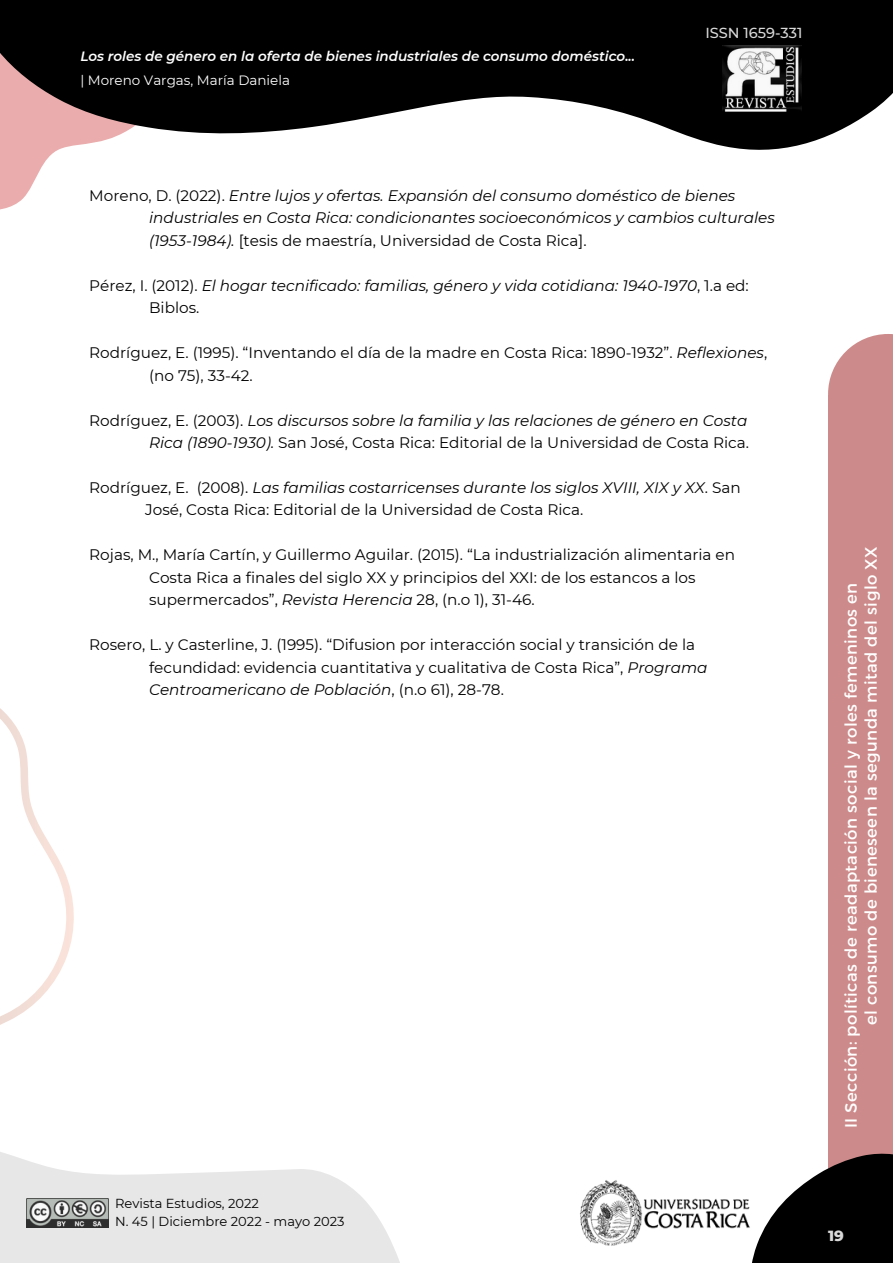
<style>
.page{position:relative;width:893px;height:1264px;background:#fff}
.page>*{position:absolute;margin:0;border:0;box-sizing:border-box;transform-origin:0 0}
.t1{font:16.5px/20.2px "Montserrat";letter-spacing:.025em;color:#fff}
.t2{font:15.3px/22.5px "Montserrat";color:#000}
.t3{font:italic 15.3px/22.5px "Montserrat";color:#000}
.t4{font:800 15px "Montserrat";color:#d9d9d9}
.t5{font:500 14.55px "Montserrat";color:#d9d9d9}
.t6{font:italic 600 13.5px "Montserrat";color:#fff}
.t7{font:13.5px "Montserrat";color:#fff}
.t8{font:13.05px/17.4px "Montserrat";color:#000}
.s1{font-style:normal}
.s2{font-style:italic}
</style>
<div class="page">
<svg style="left:0;top:0;width:892px;height:210px;fill:#000"></svg>
<div style="left:828px;top:395px;width:64px;height:867px;background:#cd8a8a"></div>
<svg style="left:828px;top:334px;width:64px;height:61px"></svg>
<svg style="left:752px;top:1153px;width:140px;height:109px;fill:#000"></svg>
<svg style="left:0;top:1152px;width:400px;height:110px;fill:#e7e7e7"></svg>
<img style="left:722px;top:45px;width:79px;height:71px">
<img style="left:580px;top:1180px;width:170px;height:66px">
<img style="left:27px;top:1198px;width:82px;height:28px">
<svg style="left:0;top:708px;width:74px;height:317px"></svg>
<p class="t6" style="left:80px;top:48px;width:556px">Los roles de género en la oferta de bienes industriales de consumo doméstico...</p>
<p class="t7" style="left:80px;top:72px;width:211px">| Moreno Vargas, María Daniela</p>
<p class="t5" style="left:705px;top:24px;width:99px">ISSN 1659-331</p>
<p class="t3" style="left:149px;top:184px;width:627px;text-indent:-60px"><span class="s1">Moreno, D. (2022).</span> Entre lujos y ofertas. Expansión del consumo doméstico de bienes industriales en Costa Rica: condicionantes socioeconómicos y cambios culturales (1953-1984). <span class="s1">[tesis de maestría, Universidad de Costa Rica].</span></p>
<p class="t3" style="left:149px;top:274px;width:601px;text-indent:-60px"><span class="s1">Pérez, I. (2012).</span> El hogar tecnificado: familias, género y vida cotidiana: 1940-1970<span class="s1">, 1.a ed:<br>Biblos.</span></p>
<p class="t2" style="left:149px;top:341px;width:619px;text-indent:-60px">Rodríguez, E. (1995). “Inventando el día de la madre en Costa Rica: 1890-1932”. <span class="s2">Reflexiones</span>, (no 75), 33-42.</p>
<p class="t2" style="left:89px;top:409px;width:661px;text-align:right">Rodríguez, E. (2003). <span class="s2">Los discursos sobre la familia y las relaciones de género en Costa<br>Rica (1890-1930).</span> San José, Costa Rica: Editorial de la Universidad de Costa Rica.</p>
<p class="t2" style="left:145px;top:476px;width:597px;text-indent:-56px">Rodríguez, E. (2008). <span class="s2">Las familias costarricenses durante los siglos XVIII, XIX y XX</span>. San<br>José, Costa Rica: Editorial de la Universidad de Costa Rica.</p>
<p class="t2" style="left:149px;top:543px;width:587px;text-indent:-60px">Rojas, M., María Cartín, y Guillermo Aguilar. (2015). “La industrialización alimentaria en<br>Costa Rica a finales del siglo XX y principios del XXI: de los estancos a los supermercados”, <span class="s2">Revista Herencia</span> 28, (n.o 1), 31-46.</p>
<p class="t2" style="left:149px;top:633px;width:560px;text-indent:-60px">Rosero, L. y Casterline, J. (1995). “Difusion por interacción social y transición de la fecundidad: evidencia cuantitativa y cualitativa de Costa Rica”, <span class="s2">Programa<br>Centroamericano de Población</span>, (n.o 61), 28-78.</p>
<p class="t8" style="left:115px;top:1194px;width:231px">Revista Estudios, 2022<br>N. 45 | Diciembre 2022 - mayo 2023</p>
<p class="t1" style="left:839px;top:1025px;width:480px;text-indent:-103px;rotate:-90deg">II Sección: políticas de readaptación social y roles femeninos en<br>el consumo de bieneseen la segunda mitad del siglo XX</p>
<p class="t4" style="left:828px;top:1225px;width:17px">19</p>
</div>
